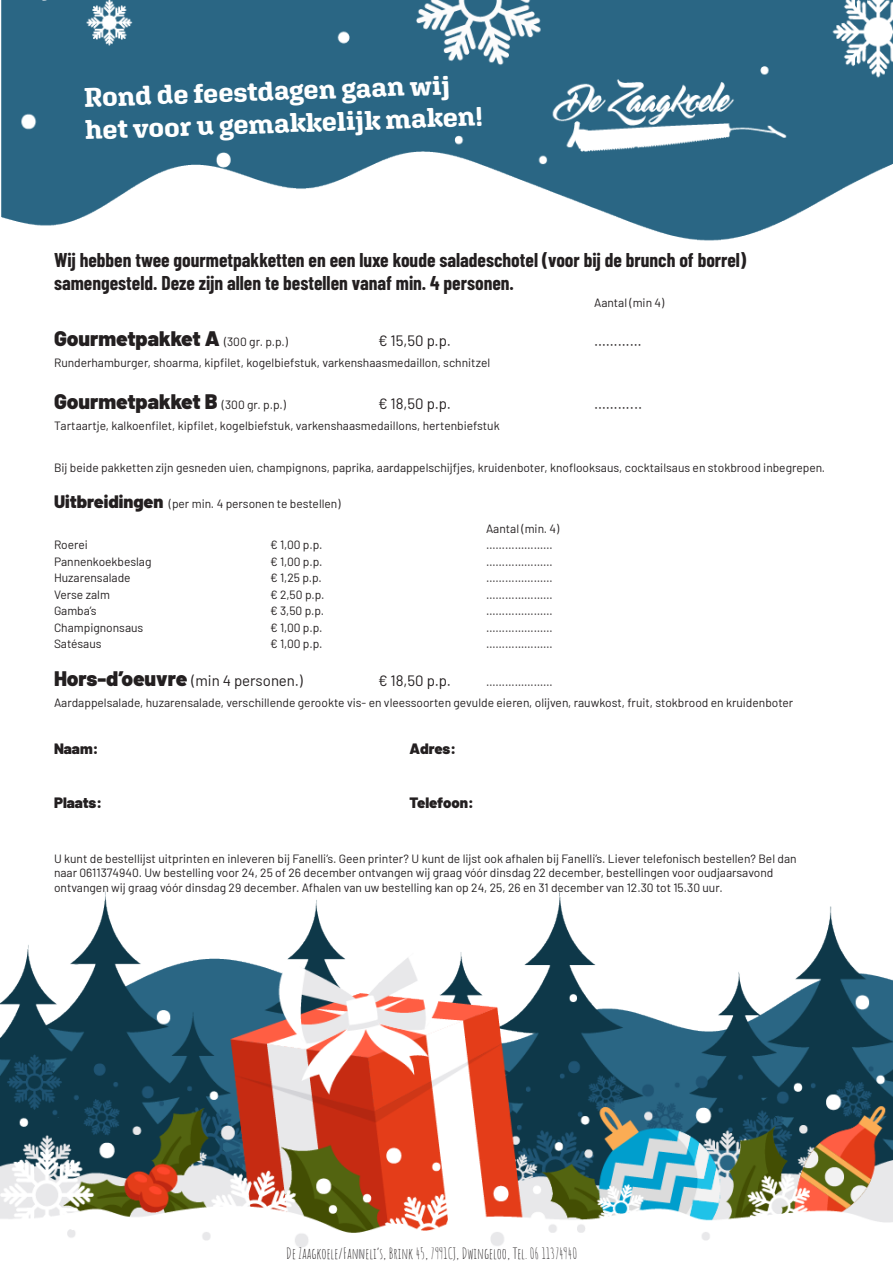
<style>
.page{position:relative;width:893px;height:1263px;background:#fff}
.page>*{position:absolute;margin:0;border:0;box-sizing:border-box;transform-origin:0 0}
.t1{font:700 27px/32.4px "Aglet Slab";color:#fff}
.t2{font:900 21px "Barlow";color:#231f20}
.t3{font:700 19.5px/23.4px "Barlow Condensed";color:#231f20}
.t4{font:15px "Barlow";color:#231f20}
.t5{font:15px "Amatic SC";color:#231f20}
.t6{font:900 15px "Barlow";color:#231f20}
.t7{font:12px/14.4px "Barlow";color:#231f20}
.s1{font-weight:400;font-size:12px}
.s2{font-weight:900;font-size:18px}
.s3{font-weight:900;font-size:21px}
</style>
<div class="page">
<img style="left:0;top:891px;width:893px;height:367px">
<img style="left:1px;top:0;width:892px;height:241px">
<p class="t1" style="left:84px;top:81px;width:399px;rotate:-2deg">Rond de feestdagen gaan wij het voor u gemakkelijk maken!</p>
<p class="t3" style="left:54px;top:247px;width:694px">Wij hebben twee gourmetpakketten en een luxe koude saladeschotel (voor bij de brunch of borrel) samengesteld. Deze zijn allen te bestellen vanaf min. 4 personen.</p>
<p class="t7" style="left:594px;top:295px;width:72px">Aantal (min 4)</p>
<p class="t2" style="left:54px;top:323px;width:235px">Gourmetpakket A <span class="s1">(300 gr. p.p.)</span></p>
<p class="t4" style="left:378px;top:330px;width:74px">€ 15,50 p.p.</p>
<p class="t4" style="left:594px;top:330px;width:49px">…………</p>
<p class="t7" style="left:54px;top:355px;width:438px">Runderhamburger, shoarma, kipfilet, kogelbiefstuk, varkenshaasmedaillon, schnitzel</p>
<p class="t2" style="left:54px;top:386px;width:233px">Gourmetpakket B <span class="s1">(300 gr. p.p.)</span></p>
<p class="t4" style="left:378px;top:393px;width:75px">€ 18,50 p.p.</p>
<p class="t4" style="left:594px;top:393px;width:50px">………...</p>
<p class="t7" style="left:54px;top:418px;width:447px">Tartaartje, kalkoenfilet, kipfilet, kogelbiefstuk, varkenshaasmedaillons, hertenbiefstuk</p>
<p class="t7" style="left:54px;top:460px;width:773px">Bij beide pakketten zijn gesneden uien, champignons, paprika, aardappelschijfjes, kruidenboter, knoflooksaus, cocktailsaus en stokbrood inbegrepen.</p>
<p class="t7" style="left:54px;top:495px;width:288px"><span class="s2">Uitbreidingen</span> (per min. 4 personen te bestellen)</p>
<p class="t7" style="left:486px;top:520px;width:75px">Aantal (min. 4)</p>
<p class="t7" style="left:54px;top:537px;width:36px">Roerei</p>
<p class="t7" style="left:270px;top:537px;width:54px">€ 1,00 p.p.</p>
<p class="t7" style="left:486px;top:537px;width:68px">…………………</p>
<p class="t7" style="left:54px;top:553px;width:99px">Pannenkoekbeslag</p>
<p class="t7" style="left:270px;top:553px;width:54px">€ 1,00 p.p.</p>
<p class="t7" style="left:486px;top:553px;width:68px">…………………</p>
<p class="t7" style="left:54px;top:570px;width:78px">Huzarensalade</p>
<p class="t7" style="left:270px;top:570px;width:53px">€ 1,25 p.p.</p>
<p class="t7" style="left:486px;top:570px;width:68px">…………………</p>
<p class="t7" style="left:54px;top:586px;width:57px">Verse zalm</p>
<p class="t7" style="left:270px;top:586px;width:56px">€ 2,50 p.p.</p>
<p class="t7" style="left:486px;top:586px;width:68px">…………………</p>
<p class="t7" style="left:54px;top:603px;width:44px">Gamba’s</p>
<p class="t7" style="left:270px;top:603px;width:56px">€ 3,50 p.p.</p>
<p class="t7" style="left:486px;top:603px;width:68px">…………………</p>
<p class="t7" style="left:54px;top:619px;width:91px">Champignonsaus</p>
<p class="t7" style="left:270px;top:619px;width:54px">€ 1,00 p.p.</p>
<p class="t7" style="left:486px;top:619px;width:68px">…………………</p>
<p class="t7" style="left:54px;top:636px;width:49px">Satésaus</p>
<p class="t7" style="left:270px;top:636px;width:54px">€ 1,00 p.p.</p>
<p class="t7" style="left:486px;top:636px;width:68px">…………………</p>
<p class="t4" style="left:54px;top:669px;width:250px"><span class="s3">Hors-d’oeuvre</span> (min 4 personen.)</p>
<p class="t4" style="left:378px;top:669px;width:75px">€ 18,50 p.p.</p>
<p class="t7" style="left:486px;top:673px;width:68px">…………………</p>
<p class="t7" style="left:54px;top:694px;width:741px">Aardappelsalade, huzarensalade, verschillende gerookte vis- en vleessoorten gevulde eieren, olijven, rauwkost, fruit, stokbrood en kruidenboter</p>
<p class="t6" style="left:54px;top:737px;width:46px">Naam:</p>
<p class="t6" style="left:54px;top:791px;width:50px">Plaats:</p>
<p class="t6" style="left:410px;top:737px;width:48px">Adres:</p>
<p class="t6" style="left:410px;top:791px;width:66px">Telefoon:</p>
<p class="t7" style="left:54px;top:850px;width:744px">U kunt de bestellijst uitprinten en inleveren bij Fanelli’s. Geen printer? U kunt de lijst ook afhalen bij Fanelli’s. Liever telefonisch bestellen? Bel dan naar 0611374940. Uw bestelling voor 24, 25 of 26 december ontvangen wij graag vóór dinsdag 22 december, bestellingen voor oudjaarsavond ontvangen wij graag vóór dinsdag 29 december. Afhalen van uw bestelling kan op 24, 25, 26 en 31 december van 12.30 tot 15.30 uur.</p>
<p class="t5" style="left:286px;top:1243px;width:292px">De Zaagkoele/Fanneli’s, Brink 45, 7991CJ, Dwingeloo, Tel. 06 11374940</p>
</div>
